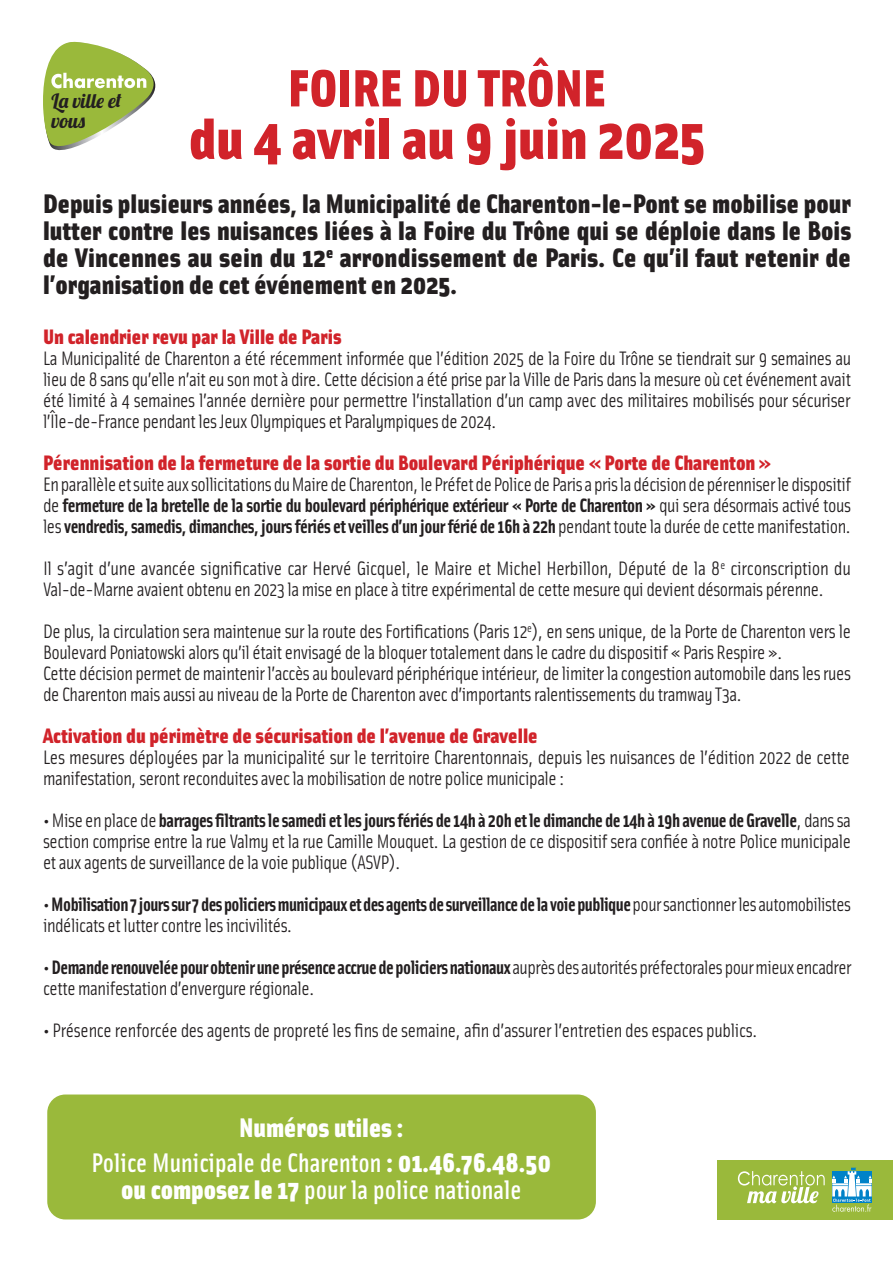
<style>
.page{position:relative;width:893px;height:1263px;background:#fff}
.page>*{position:absolute;margin:0;border:0;box-sizing:border-box;transform-origin:0 0}
.t1{font:900 58.5px "Solex";color:#d1232a}
.t2{font:900 52.5px "Solex";color:#d1232a}
.t3{font:900 27px/27px "Solex";color:#231f20;text-align:justify}
.t4{font:900 27px/34.5px "Solex";color:#fff;text-align:center}
.t5{font:500 27px "Solex";color:#fff}
.t6{font:900 21px "Solex";color:#d1232a}
.t7{font:19.95px/20.1px "Lobster 1.4";color:#231f20}
.t8{font:19.5px/21px "Solex";letter-spacing:-.025em;color:#231f20}
.t9{font:700 19.5px/21px "Solex";letter-spacing:-.03em;color:#231f20}
.s1{font-weight:700}
.s2{font-weight:400}
.s3{font-weight:500}
.s4{font-weight:900}
</style>
<div class="page">
<svg style="left:43px;top:41px;width:113px;height:110px"></svg>
<div style="left:717px;top:1160px;width:176px;height:60px;background:#9ab93b"></div>
<svg style="left:738px;top:1171px;width:86px;height:32px"></svg>
<svg style="left:832px;top:1167px;width:39px;height:44px"></svg>
<div style="left:47px;top:1094px;width:549px;height:125px;background:#9ab93b;border-radius:18px"></div>
<h2 class="t2" style="left:288px;top:51px;width:320px">FOIRE DU TRÔNE</h2>
<h1 class="t1" style="left:189px;top:98px;width:518px">du 4 avril au 9 juin 2025</h1>
<p class="t3" style="left:43px;top:188px;width:810px">Depuis plusieurs années, la Municipalité de Charenton-le-Pont se mobilise pour lutter contre les nuisances liées à la Foire du Trône qui se déploie dans le Bois de Vincennes au sein du 12<sup>e</sup> arrondissement de Paris. Ce qu’il faut retenir de l’organisation de cet événement en 2025.</p>
<p class="t6" style="left:43px;top:322px;width:300px">Un calendrier revu par la Ville de Paris</p>
<p class="t8" style="left:43px;top:347px;width:809px;text-align:justify">La Municipalité de Charenton a été récemment informée que l’édition 2025 de la Foire du Trône se tiendrait sur 9 semaines au lieu de 8 sans qu’elle n’ait eu son mot à dire. Cette décision a été prise par la Ville de Paris dans la mesure où cet événement avait été limité à 4 semaines l’année dernière pour permettre l’installation d’un camp avec des militaires mobilisés pour sécuriser l’Île-de-France pendant les Jeux Olympiques et Paralympiques de 2024.</p>
<p class="t6" style="left:43px;top:448px;width:730px">Pérennisation de la fermeture de la sortie du Boulevard Périphérique « Porte de Charenton »</p>
<p class="t8" style="left:43px;top:473px;width:809px;text-align:justify">En parallèle et suite aux sollicitations du Maire de Charenton, le Préfet de Police de Paris a pris la décision de pérenniser le dispositif de <span class="s1">fermeture de la bretelle de la sortie du boulevard périphérique extérieur « Porte de Charenton »</span> qui sera désormais activé tous les <span class="s1">vendredis, samedis, dimanches, jours fériés et veilles d’un jour férié de 16h à 22h</span> pendant toute la durée de cette manifestation.</p>
<p class="t8" style="left:43px;top:557px;width:809px">Il s’agit d’une avancée significative car Hervé Gicquel, le Maire et Michel Herbillon, Député de la 8<sup>e</sup> circonscription du<br>Val-de-Marne avaient obtenu en 2023 la mise en place à titre expérimental de cette mesure qui devient désormais pérenne.</p>
<p class="t8" style="left:43px;top:620px;width:809px">De plus, la circulation sera maintenue sur la route des Fortifications (Paris 12<sup>e</sup>), en sens unique, de la Porte de Charenton vers le Boulevard Poniatowski alors qu’il était envisagé de la bloquer totalement dans le cadre du dispositif « Paris Respire ».<br>Cette décision permet de maintenir l’accès au boulevard périphérique intérieur, de limiter la congestion automobile dans les rues de Charenton mais aussi au niveau de la Porte de Charenton avec d’importants ralentissements du tramway T3a.</p>
<p class="t6" style="left:43px;top:721px;width:496px">Activation du périmètre de sécurisation de l’avenue de Gravelle</p>
<p class="t8" style="left:43px;top:746px;width:808px">Les mesures déployées par la municipalité sur le territoire Charentonnais, depuis les nuisances de l’édition 2022 de cette manifestation, seront reconduites avec la mobilisation de notre police municipale :</p>
<p class="t8" style="left:43px;top:809px;width:809px;text-align:justify">• Mise en place de <span class="s1">barrages filtrants le samedi et les jours fériés de 14h à 20h et le dimanche de 14h à 19h avenue de Gravelle</span>, dans sa section comprise entre la rue Valmy et la rue Camille Mouquet. La gestion de ce dispositif sera confiée à notre Police municipale et aux agents de surveillance de la voie publique (ASVP).</p>
<p class="t9" style="left:43px;top:893px;width:809px"><span class="s2">•</span> Mobilisation 7 jours sur 7 des policiers municipaux et des agents de surveillance de la voie publique <span class="s2">pour sanctionner les automobilistes indélicats et lutter contre les incivilités.</span></p>
<p class="t8" style="left:43px;top:956px;width:810px">• <span class="s1">Demande renouvelée pour obtenir une présence accrue de policiers nationaux</span> auprès des autorités préfectorales pour mieux encadrer cette manifestation d’envergure régionale.</p>
<p class="t8" style="left:43px;top:1019px;width:716px">• Présence renforcée des agents de propreté les fins de semaine, afin d’assurer l’entretien des espaces publics.</p>
<p class="t7" style="left:51px;top:90px;width:72px">La ville et vous</p>
<h3 class="t4" style="left:92px;top:1109px;width:461px">Numéros utiles :<br><span class="s3">Police Municipale de Charenton</span> : 01.46.76.48.50</h3>
<h3 class="t5" style="left:121px;top:1172px;width:402px"><span class="s4">ou composez le 17</span> pour la police nationale</h3>
</div>
